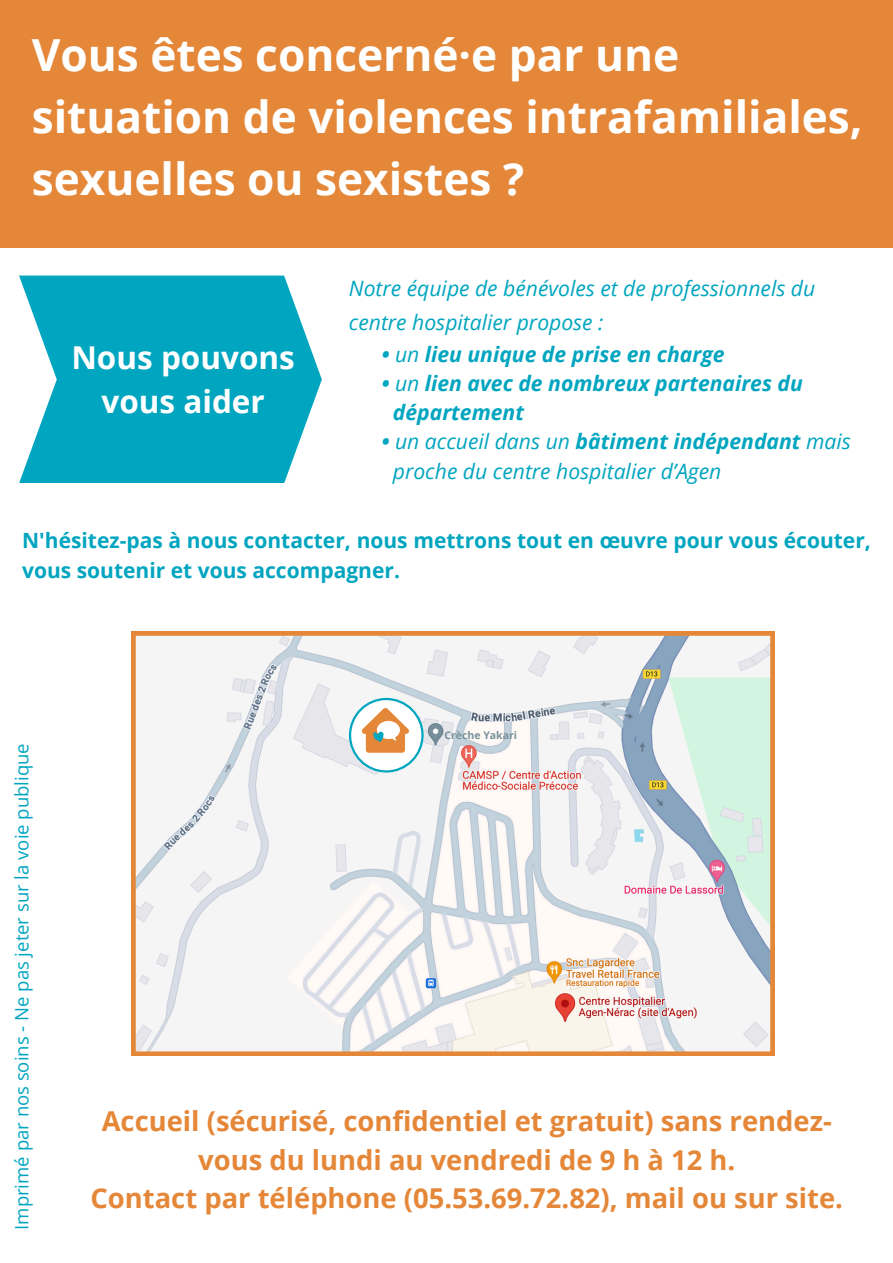
<style>
.page{position:relative;width:893px;height:1263px;background:#fff}
.page>*{position:absolute;margin:0;border:0;box-sizing:border-box;transform-origin:0 0}
.t1{font:700 44.17px/61.9px "Open Sans";color:#fff}
.t2{font:700 31.5px/43.9px "Open Sans";color:#fff;text-align:center}
.t3{font:700 27.38px/38.2px "Open Sans";color:#e58738;text-align:center}
.t4{font:italic 21.15px/34.3px "Open Sans";color:#00a5bf}
.t5{font:italic 700 21.15px/29.2px "Open Sans";color:#00a5bf}
.t6{font:700 21px/29.2px "Open Sans";color:#00a5bf}
.t7{font:18.52px "Open Sans";color:#00a5bf}
.t8{font:700 10.5px "Open Sans";color:#78919c}
.s1{font-weight:400}
.s2{font-weight:700}
</style>
<div class="page">
<div style="left:0;top:0;width:893px;height:247px;background:#e58738"></div>
<svg style="left:19px;top:276px;width:303px;height:207px;background:#20b0c7"></svg>
<svg style="left:131px;top:631px;width:643px;height:425px"></svg>
<svg style="left:349px;top:698px;width:74px;height:74px"></svg>
<h5 class="t1" style="left:32px;top:23px;width:832px">Vous êtes concerné·e par une situation de violences intrafamiliales, sexuelles ou sexistes ?</h5>
<h2 class="t2" style="left:71px;top:335px;width:225px">Nous pouvons vous aider</h2>
<h1 class="t4" style="left:349px;top:270px;width:468px">Notre équipe de bénévoles et de professionnels du centre hospitalier propose :</h1>
<h1 class="t5" style="left:382px;top:339px;width:344px">• <span class="s1">un</span> lieu unique de prise en charge</h1>
<h1 class="t5" style="left:393px;top:368px;width:411px;text-indent:-11px">• <span class="s1">un</span> lien avec de nombreux partenaires du département</h1>
<h1 class="t4" style="left:393px;top:426px;width:459px;line-height:29.2px;text-indent:-11px"><span class="s2">•</span> un accueil dans un <span class="s2">bâtiment indépendant</span> mais proche du centre hospitalier d’Agen</h1>
<h4 class="t6" style="left:22px;top:526px;width:850px">N'hésitez-pas à nous contacter, nous mettrons tout en œuvre pour vous écouter, vous soutenir et vous accompagner.</h4>
<p class="t7" style="left:9px;top:1230px;width:488px;rotate:-90deg">Imprimé par nos soins - Ne pas jeter sur la voie publique</p>
<h6 class="t8" style="left:444px;top:727px;width:74px">Crèche Yakari</h6>
<h4 class="t3" style="left:90px;top:1101px;width:754px">Accueil (sécurisé, confidentiel et gratuit) sans rendez&shy;vous du lundi au vendredi de 9 h à 12 h.<br>Contact par téléphone (05.53.69.72.82), mail ou sur site.</h4>
</div>
